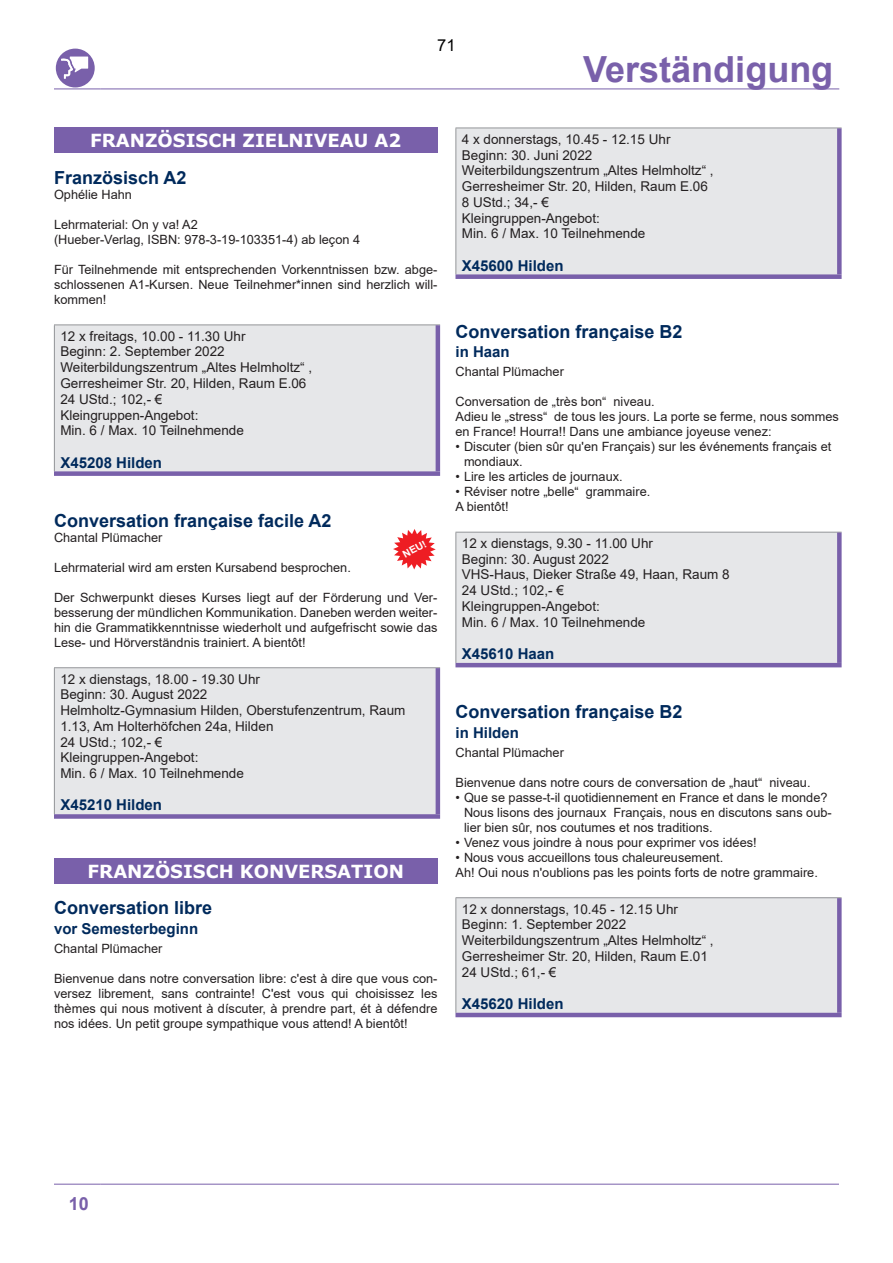
<style>
.page{position:relative;width:893px;height:1263px;background:#fff}
.page>*{position:absolute;margin:0;border:0;box-sizing:border-box;transform-origin:0 0}
.t1{font:700 36px "Arial";color:#7960aa}
.Titel{font:700 18px "Arial";color:#002a5c}
.Fachbereich{font:700 18px "Verdana";color:#fff}
.Vorspann{font:700 18px "Arial";color:#002a5c}
.t2{font:700 18px "Arial";color:#7960aa}
.t3{font:16.5px "Arial";color:#000}
.KursnummerAussenstel{font:700 15px "Arial";color:#002a5c}
.Untertitel{font:700 15px "Arial";color:#002a5c}
.TerminOrtGebuehr{font:13.5px/15.8px "Arial";color:#231f20}
.Kursinfo{font:12.75px/15px "Arial";color:#231f20;text-align:justify}
.Dozent{font:12.75px "Arial";color:#231f20}
.NeuLogo{font:700 10.05px "Arial";color:#fff}
.s1{font-family:"Verdana";color:#fff}
</style>
<div class="page">
<hr style="left:54px;top:1184px;width:47px;height:1px;background:#7960aa">
<hr style="left:101px;top:1184px;width:738px;height:1px;background:#7960aa">
<hr style="left:54px;top:89px;width:47px;height:1px;background:#7960aa">
<hr style="left:101px;top:89px;width:738px;height:1px;background:#7960aa">
<div style="left:56px;top:49px;width:39px;height:38px;background:#7960aa;border-radius:50%"></div>
<svg style="left:61px;top:57px;width:27px;height:22px"></svg>
<div style="left:54px;top:128px;width:383px;height:25px;background:#7960aa"></div>
<div style="left:54px;top:325px;width:384px;height:149px;background:#e6e7e9"></div>
<hr style="left:54px;top:324px;width:386px;height:1px;background:#939598">
<hr style="left:54px;top:325px;width:1px;height:146px;background:#939598">
<hr style="left:436px;top:325px;width:4px;height:146px;background:#7960aa">
<div style="left:54px;top:471px;width:386px;height:5px;background:#7960aa"></div>
<div style="left:54px;top:668px;width:384px;height:148px;background:#e6e7e9"></div>
<hr style="left:54px;top:667px;width:386px;height:1px;background:#939598">
<hr style="left:54px;top:668px;width:1px;height:146px;background:#939598">
<hr style="left:436px;top:668px;width:4px;height:146px;background:#7960aa">
<div style="left:54px;top:814px;width:386px;height:5px;background:#7960aa"></div>
<div style="left:54px;top:858px;width:383px;height:25px;background:#7960aa"></div>
<svg style="left:393px;top:529px;width:43px;height:40px"></svg>
<div style="left:456px;top:128px;width:383px;height:149px;background:#e6e7e9"></div>
<hr style="left:455px;top:128px;width:387px;height:1px;background:#939598">
<hr style="left:455px;top:128px;width:1px;height:146px;background:#939598">
<div style="left:837px;top:128px;width:5px;height:146px;background:#7960aa"></div>
<div style="left:455px;top:274px;width:387px;height:5px;background:#7960aa"></div>
<div style="left:456px;top:532px;width:383px;height:133px;background:#e6e7e9"></div>
<hr style="left:455px;top:532px;width:387px;height:1px;background:#939598">
<hr style="left:455px;top:532px;width:1px;height:131px;background:#939598">
<div style="left:837px;top:532px;width:5px;height:131px;background:#7960aa"></div>
<hr style="left:455px;top:663px;width:387px;height:4px;background:#7960aa">
<div style="left:456px;top:898px;width:383px;height:117px;background:#e6e7e9"></div>
<hr style="left:455px;top:897px;width:387px;height:1px;background:#939598">
<hr style="left:455px;top:898px;width:1px;height:115px;background:#939598">
<div style="left:837px;top:898px;width:5px;height:115px;background:#7960aa"></div>
<hr style="left:455px;top:1013px;width:387px;height:4px;background:#7960aa">
<p class="t3" style="left:437px;top:33px;width:20px">71</p>
<h1 class="t1" style="left:583px;top:44px;width:252px">Verständigung</h1>
<p class="Fachbereich" style="left:90px;top:128px;width:313px">FRANZÖSISCH ZIELNIVEAU A2</p>
<p class="Vorspann" style="left:54px;top:165px;width:134px">Französisch A2</p>
<p class="Dozent" style="left:54px;top:186px;width:79px">Ophélie Hahn</p>
<p class="Kursinfo" style="left:54px;top:217px;width:145px">Lehrmaterial: On y va! A2</p>
<p class="Kursinfo" style="left:54px;top:232px;width:308px">(Hueber-Verlag, ISBN: 978-3-19-103351-4) ab leçon 4</p>
<p class="Kursinfo" style="left:54px;top:262px;width:385px">Für Teilnehmende mit entsprechenden Vorkenntnissen bzw. abge&shy;schlossenen A1-Kursen. Neue Teilnehmer*innen sind herzlich will&shy;kommen!</p>
<p class="TerminOrtGebuehr" style="left:60px;top:328px;width:187px">12 x freitags, 10.00 - 11.30 Uhr</p>
<p class="TerminOrtGebuehr" style="left:60px;top:344px;width:166px">Beginn: 2. September 2022</p>
<p class="TerminOrtGebuehr" style="left:60px;top:359px;width:253px">Weiterbildungszentrum „Altes Helmholtz“ ,</p>
<p class="TerminOrtGebuehr" style="left:60px;top:375px;width:248px">Gerresheimer Str. 20, Hilden, Raum E.06</p>
<p class="TerminOrtGebuehr" style="left:60px;top:391px;width:104px">24 UStd.; 102,- €</p>
<p class="TerminOrtGebuehr" style="left:60px;top:407px;width:140px">Kleingruppen-Angebot:</p>
<p class="TerminOrtGebuehr" style="left:60px;top:422px;width:185px">Min. 6 / Max. 10 Teilnehmende</p>
<p class="KursnummerAussenstel" style="left:60px;top:452px;width:103px">X45208 Hilden</p>
<p class="Vorspann" style="left:54px;top:508px;width:279px">Conversation française facile A2</p>
<p class="Dozent" style="left:54px;top:529px;width:110px">Chantal Plümacher</p>
<p class="Kursinfo" style="left:54px;top:560px;width:298px">Lehrmaterial wird am ersten Kursabend besprochen.</p>
<p class="Kursinfo" style="left:54px;top:590px;width:385px">Der Schwerpunkt dieses Kurses liegt auf der Förderung und Ver&shy;besserung der mündlichen Kommunikation. Daneben werden weiter&shy;hin die Grammatikkenntnisse wiederholt und aufgefrischt sowie das Lese- und Hörverständnis trainiert. A bientôt!</p>
<p class="TerminOrtGebuehr" style="left:60px;top:671px;width:201px">12 x dienstags, 18.00 - 19.30 Uhr</p>
<p class="TerminOrtGebuehr" style="left:60px;top:687px;width:149px">Beginn: 30. August 2022</p>
<p class="TerminOrtGebuehr" style="left:60px;top:702px;width:347px">Helmholtz-Gymnasium Hilden, Oberstufenzentrum, Raum<br>1.13, Am Holterhöfchen 24a, Hilden</p>
<p class="TerminOrtGebuehr" style="left:60px;top:734px;width:104px">24 UStd.; 102,- €</p>
<p class="TerminOrtGebuehr" style="left:60px;top:750px;width:140px">Kleingruppen-Angebot:</p>
<p class="TerminOrtGebuehr" style="left:60px;top:765px;width:185px">Min. 6 / Max. 10 Teilnehmende</p>
<p class="KursnummerAussenstel" style="left:60px;top:795px;width:103px">X45210 Hilden</p>
<p class="NeuLogo" style="left:400px;top:548px;width:27px;rotate:-27deg">NEU!</p>
<p class="Fachbereich" style="left:88px;top:858px;width:318px">FRANZÖSISCH KONVERSATION</p>
<p class="Titel" style="left:54px;top:895px;width:160px">Conversation libre</p>
<p class="Untertitel" style="left:54px;top:918px;width:146px">vor Semesterbeginn</p>
<p class="Dozent" style="left:54px;top:939px;width:110px">Chantal Plümacher</p>
<p class="Kursinfo" style="left:54px;top:971px;width:385px">Bienvenue dans notre conversation libre: c'est à dire que vous con&shy;versez librement, sans contrainte! C'est vous qui choisissez les thèmes qui nous motivent à díscuter, à prendre part, ét à défendre nos idées. Un petit groupe sympathique vous attend! A bientôt!</p>
<p class="TerminOrtGebuehr" style="left:462px;top:131px;width:210px">4 x donnerstags, 10.45 - 12.15 Uhr</p>
<p class="TerminOrtGebuehr" style="left:462px;top:147px;width:132px">Beginn: 30. Juni 2022</p>
<p class="TerminOrtGebuehr" style="left:462px;top:163px;width:253px">Weiterbildungszentrum „Altes Helmholtz“ ,</p>
<p class="TerminOrtGebuehr" style="left:462px;top:178px;width:248px">Gerresheimer Str. 20, Hilden, Raum E.06</p>
<p class="TerminOrtGebuehr" style="left:462px;top:194px;width:89px">8 UStd.; 34,- €</p>
<p class="TerminOrtGebuehr" style="left:462px;top:210px;width:140px">Kleingruppen-Angebot:</p>
<p class="TerminOrtGebuehr" style="left:462px;top:226px;width:185px">Min. 6 / Max. 10 Teilnehmende</p>
<p class="KursnummerAussenstel" style="left:462px;top:255px;width:103px">X45600 Hilden</p>
<p class="Titel" style="left:455px;top:319px;width:229px">Conversation française B2</p>
<p class="Untertitel" style="left:455px;top:341px;width:56px">in Haan</p>
<p class="Dozent" style="left:455px;top:363px;width:110px">Chantal Plümacher</p>
<p class="Kursinfo" style="left:455px;top:394px;width:201px">Conversation de „très bon“ niveau.</p>
<p class="Kursinfo" style="left:455px;top:409px;width:385px">Adieu le „stress“ de tous les jours. La porte se ferme, nous sommes en France! Hourra!! Dans une ambiance joyeuse venez:</p>
<p class="Kursinfo" style="left:464px;top:439px;width:369px;text-indent:-9px">• Discuter (bien sûr qu'en Français) sur les événements français et mondiaux.</p>
<p class="Kursinfo" style="left:455px;top:469px;width:169px">• Lire les articles de journaux.</p>
<p class="Kursinfo" style="left:455px;top:484px;width:196px">• Réviser notre „belle“ grammaire.</p>
<p class="Kursinfo" style="left:455px;top:499px;width:55px">A bientôt!</p>
<p class="TerminOrtGebuehr" style="left:462px;top:535px;width:193px">12 x dienstags, 9.30 - 11.00 Uhr</p>
<p class="TerminOrtGebuehr" style="left:462px;top:551px;width:149px">Beginn: 30. August 2022</p>
<p class="TerminOrtGebuehr" style="left:462px;top:567px;width:269px">VHS-Haus, Dieker Straße 49, Haan, Raum 8</p>
<p class="TerminOrtGebuehr" style="left:462px;top:582px;width:104px">24 UStd.; 102,- €</p>
<p class="TerminOrtGebuehr" style="left:462px;top:598px;width:140px">Kleingruppen-Angebot:</p>
<p class="TerminOrtGebuehr" style="left:462px;top:614px;width:185px">Min. 6 / Max. 10 Teilnehmende</p>
<p class="KursnummerAussenstel" style="left:462px;top:643px;width:94px">X45610 Haan</p>
<p class="Titel" style="left:455px;top:699px;width:229px">Conversation française B2</p>
<p class="Untertitel" style="left:455px;top:722px;width:65px">in Hilden</p>
<p class="Dozent" style="left:455px;top:744px;width:110px">Chantal Plümacher</p>
<p class="Kursinfo" style="left:455px;top:775px;width:357px">Bienvenue dans notre cours de conversation de „haut“ niveau.</p>
<p class="Kursinfo" style="left:464px;top:790px;width:369px;text-align:left;text-indent:-9px">• Que se passe-t-il quotidiennement en France et dans le monde?<br>Nous lisons des journaux Français, nous en discutons sans oub&shy;lier bien sûr, nos coutumes et nos traditions.</p>
<p class="Kursinfo" style="left:455px;top:835px;width:303px">• Venez vous joindre à nous pour exprimer vos idées!</p>
<p class="Kursinfo" style="left:455px;top:850px;width:269px">• Nous vous accueillons tous chaleureusement.</p>
<p class="Kursinfo" style="left:455px;top:865px;width:364px">Ah! Oui nous n'oublions pas les points forts de notre grammaire.</p>
<p class="TerminOrtGebuehr" style="left:462px;top:901px;width:218px">12 x donnerstags, 10.45 - 12.15 Uhr</p>
<p class="TerminOrtGebuehr" style="left:462px;top:917px;width:166px">Beginn: 1. September 2022</p>
<p class="TerminOrtGebuehr" style="left:462px;top:932px;width:253px">Weiterbildungszentrum „Altes Helmholtz“ ,</p>
<p class="TerminOrtGebuehr" style="left:462px;top:948px;width:248px">Gerresheimer Str. 20, Hilden, Raum E.01</p>
<p class="TerminOrtGebuehr" style="left:462px;top:964px;width:96px">24 UStd.; 61,- €</p>
<p class="KursnummerAussenstel" style="left:462px;top:993px;width:103px">X45620 Hilden</p>
<h2 class="t2" style="left:65px;top:1191px;width:26px"><span class="s1">1</span>1 0</h2>
</div>
